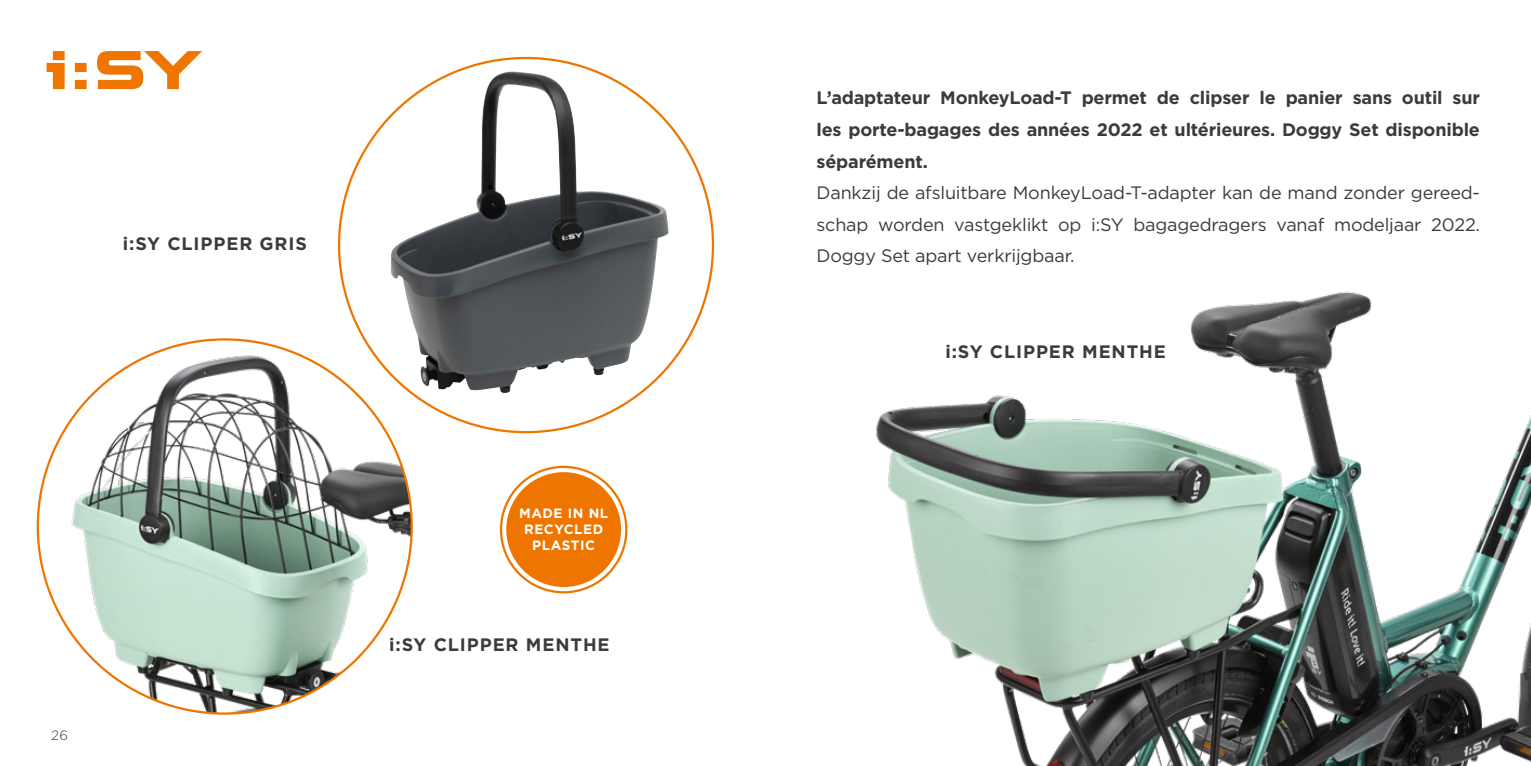
<style>
.page{position:relative;width:1531px;height:766px;background:#fff}
.page>*{position:absolute;margin:0;border:0;box-sizing:border-box;transform-origin:0 0}
.t1{font:18px/31.5px "Gotham";letter-spacing:-.01em;color:#3b3b3a;text-align:justify}
.t2{font:700 18px/31.5px "Gotham";letter-spacing:-.01em;color:#3b3b3a;text-align:justify}
.t3{font:700 18px "Gotham";letter-spacing:.05em;color:#3b3b3a}
.t4{font:700 13.5px/15.8px "Gotham";letter-spacing:.04em;color:#fff;text-align:center}
.t5{font:300 13.5px "Gotham";color:#3b3b3a}
</style>
<div class="page">
<svg style="left:339px;top:58px;width:374px;height:374px"></svg>
<img style="left:391px;top:72px;width:155px;height:321px">
<img style="left:38px;top:339px;width:374px;height:374px;border-radius:187px">
<svg style="left:47px;top:51px;width:155px;height:38px"></svg>
<img style="left:876px;top:292px;width:655px;height:473px">
<div style="left:501px;top:466px;width:126px;height:126px;background:#ee7600;border-radius:50%"></div>
<div style="left:495px;top:460px;width:137px;height:138px;border:11px solid #fff;border-radius:50%"></div>
<p class="t3" style="left:123px;top:231px;width:186px">i:SY CLIPPER GRIS</p>
<p class="t5" style="left:51px;top:727px;width:19px">26</p>
<p class="t4" style="left:519px;top:505px;width:91px">MADE IN NL<br>RECYCLED<br>PLASTIC</p>
<p class="t3" style="left:389px;top:632px;width:222px">i:SY CLIPPER MENTHE</p>
<p class="t2" style="left:816px;top:82px;width:665px">L’adaptateur MonkeyLoad-T permet de clipser le panier sans outil sur les porte-bagages des années 2022 et ultérieures. Doggy Set disponible séparément.</p>
<p class="t1" style="left:816px;top:176px;width:665px">Dankzij de afsluitbare MonkeyLoad-T-adapter kan de mand zonder gereed&shy;schap worden vastgeklikt op i:SY bagagedragers vanaf modeljaar 2022.<br>Doggy Set apart verkrijgbaar.</p>
<p class="t3" style="left:945px;top:340px;width:222px">i:SY CLIPPER MENTHE</p>
</div>
